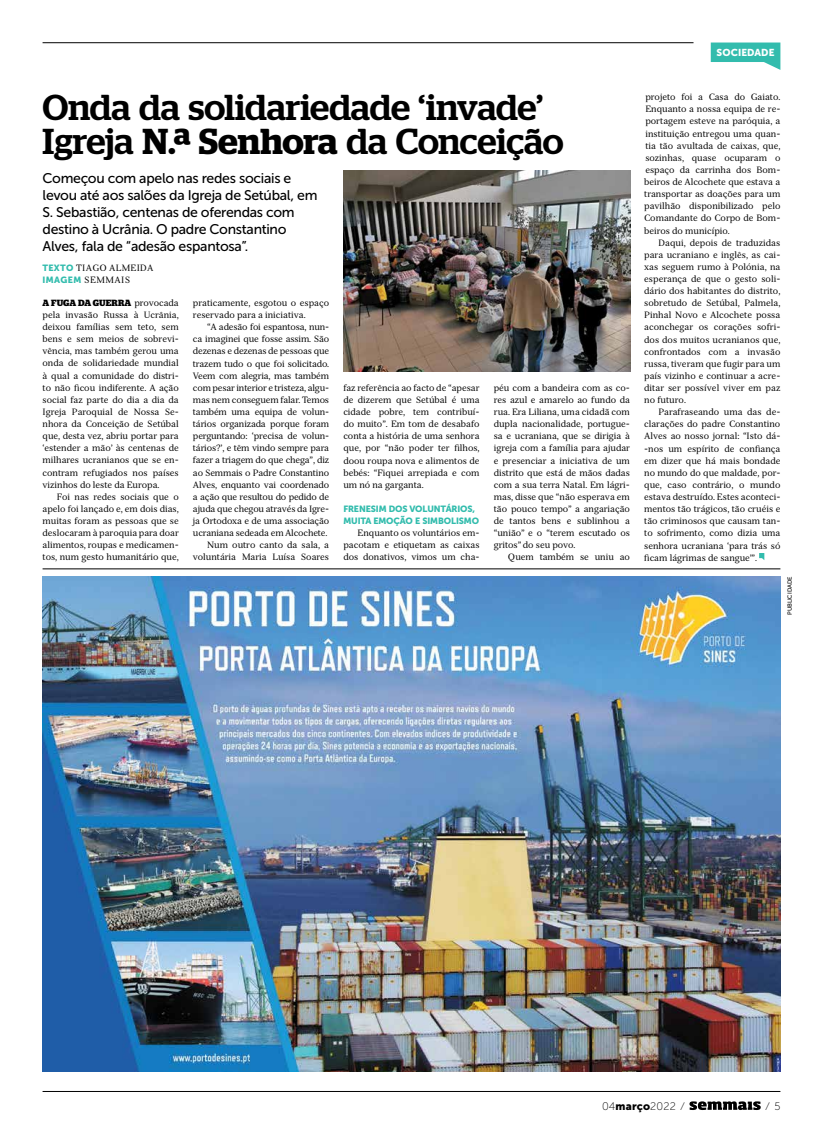
<style>
.page{position:relative;width:823px;height:1134px;background:#fff}
.page>*{position:absolute;margin:0;border:0;box-sizing:border-box;transform-origin:0 0}
.t1{font:500 36px/34px "Stag";letter-spacing:-.01em;color:#000}
.t2{font:14px/17px "Museo Sans Cyrl 500";letter-spacing:-.02em;color:#000}
.t3{font:11px "Museo Sans Cyrl 100";letter-spacing:.015em;color:#000}
.t4{font:10px "Museo Sans Cyrl 900";letter-spacing:.01em;color:#fff}
.t5{font:9px/12.1px "Serif 12 Beta";letter-spacing:-.005em;color:#000;text-align:justify}
.t6{font:9px/12.1px "Museo Sans Cyrl 900";letter-spacing:-.01em;color:#32bcad}
.t7{font:9px/12px "Serif 12 Beta";letter-spacing:.03em;color:#000}
.t8{font:700 9px "Stag";letter-spacing:.015em;color:#000}
.t9{font:6px "Museo Sans Cyrl 500";color:#000}
.s1{font-weight:600}
.s2{font-family:"Museo Sans Cyrl 900";color:#32bcad}
.s3{font-family:"Serif 12 Beta";font-weight:400}
.s4{font-family:"Museo Sans Cyrl 900"}
</style>
<div class="page">
<svg style="left:689px;top:1101px;width:71px;height:9px"></svg>
<hr style="left:43px;top:1091px;width:737px;height:1px;background:#000">
<svg style="left:759px;top:553px;width:4px;height:6px"></svg>
<hr style="left:43px;top:43px;width:650px;height:1px;background:#000">
<svg style="left:710px;top:43px;width:70px;height:27px"></svg>
<img style="left:43px;top:576px;width:737px;height:495px">
<hr style="left:43px;top:569px;width:737px;height:1px;background:#000">
<img style="left:343px;top:170px;width:286px;height:201px">
<p class="t4" style="left:716px;top:47px;width:59px">SOCIEDADE</p>
<h1 class="t1" style="left:43px;top:89px;width:522px">Onda da solidariedade ‘invade’<br>Igreja <span class="s1">N.ª Senhora</span> da Conceição</h1>
<h2 class="t2" style="left:43px;top:169px;width:276px">Começou com apelo nas redes sociais e levou até aos salões da Igreja de Setúbal, em S. Sebastião, centenas de oferendas com destino à Ucrânia. O padre Constantino Alves, fala de “adesão espantosa”.</h2>
<p class="t7" style="left:43px;top:262px;width:112px"><span class="s2">TEXTO</span> TIAGO ALMEIDA<br><span class="s2">IMAGEM</span> SEMMAIS</p>
<p class="t8" style="left:43px;top:297px;width:137px">A FUGA DA GUERRA <span class="s3">provocada</span></p>
<p class="t5" style="left:43px;top:309px;width:138px">pela invasão Russa à Ucrânia, deixou famílias sem teto, sem bens e sem meios de sobrevi&shy;vência, mas também gerou uma onda de solidariedade mundial à qual a comunidade do distri&shy;to não ficou indiferente. A ação social faz parte do dia a dia da Igreja Paroquial de Nossa Se&shy;nhora da Conceição de Setúbal que, desta vez, abriu portar para ‘estender a mão’ às centenas de milhares ucranianos que se en&shy;contram refugiados nos países vizinhos do leste da Europa.</p>
<p class="t5" style="left:43px;top:491px;width:138px;text-indent:14px">Foi nas redes sociais que o apelo foi lançado e, em dois dias, muitas foram as pessoas que se deslocaram à paroquia para doar alimentos, roupas e medicamen&shy;tos, num gesto humanitário que,</p>
<p class="t5" style="left:193px;top:297px;width:138px">praticamente, esgotou o espaço reservado para a iniciativa.</p>
<p class="t5" style="left:193px;top:321px;width:138px;text-align:right">“A adesão foi espantosa, nun-<br>ca imaginei que fosse assim. São dezenas e dezenas de pessoas que trazem tudo o que foi solicitado.<br>Veem com alegria, mas também com pesar interior e tristeza, algu&shy;mas nem conseguem falar. Temos também uma equipa de volun&shy;tários organizada porque foram perguntando: ‘precisa de volun&shy;tários?’, e têm vindo sempre para fazer a triagem do que chega”, diz ao Semmais o Padre Constantino<br>Alves, enquanto vai coordenado a ação que resultou do pedido de ajuda que chegou através da Igre&shy;ja Ortodoxa e de uma associação ucraniana sedeada em Alcochete.<br>Num outro canto da sala, a voluntária Maria Luísa Soares</p>
<p class="t5" style="left:343px;top:382px;width:138px">faz referência ao facto de “apesar de dizerem que Setúbal é uma cidade pobre, tem contribuí&shy;do muito”. Em tom de desabafo conta a história de uma senhora que, por “não poder ter filhos, doou roupa nova e alimentos de bebés: “Fiquei arrepiada e com um nó na garganta.</p>
<p class="t6" style="left:343px;top:503px;width:137px">FRENESIM DOS VOLUNTÁRIOS,<br>MUITA EMOÇÃO E SIMBOLISMO</p>
<p class="t5" style="left:343px;top:527px;width:138px;text-indent:14px">Enquanto os voluntários em&shy;pacotam e etiquetam as caixas dos donativos, vimos um cha-</p>
<p class="t5" style="left:493px;top:382px;width:138px">péu com a bandeira com as co&shy;res azul e amarelo ao fundo da rua. Era Liliana, uma cidadã com dupla nacionalidade, portugue&shy;sa e ucraniana, que se dirigia à igreja com a família para ajudar e presenciar a iniciativa de um distrito que está de mãos dadas com a sua terra Natal. Em lágri&shy;mas, disse que “não esperava em tão pouco tempo” a angariação de tantos bens e sublinhou a “união” e o “terem escutado os gritos” do seu povo.</p>
<p class="t5" style="left:507px;top:551px;width:123px">Quem também se uniu ao</p>
<p class="t5" style="left:643px;top:91px;width:138px">projeto foi a Casa do Gaiato.<br>Enquanto a nossa equipa de re&shy;portagem esteve na paróquia, a instituição entregou uma quan&shy;tia tão avultada de caixas, que, sozinhas, quase ocuparam o espaço da carrinha dos Bom&shy;beiros de Alcochete que estava a transportar as doações para um pavilhão disponibilizado pelo Comandante do Corpo de Bom&shy;beiros do município.</p>
<p class="t5" style="left:643px;top:236px;width:138px;text-indent:14px">Daqui, depois de traduzidas para ucraniano e inglês, as cai&shy;xas seguem rumo à Polónia, na esperança de que o gesto soli&shy;dário dos habitantes do distrito, sobretudo de Setúbal, Palmela, Pinhal Novo e Alcochete possa aconchegar os corações sofri&shy;dos dos muitos ucranianos que, confrontados com a invasão russa, tiveram que fugir para um país vizinho e continuar a acre&shy;ditar ser possível viver em paz no futuro.</p>
<p class="t5" style="left:643px;top:406px;width:138px;text-indent:14px">Parafraseando uma das de&shy;clarações do padre Constantino Alves ao nosso jornal: “Isto dá--nos um espírito de confiança em dizer que há mais bondade no mundo do que maldade, por&shy;que, caso contrário, o mundo estava destruído. Estes aconteci&shy;mentos tão trágicos, tão cruéis e tão criminosos que causam tan&shy;to sofrimento, como dizia uma senhora ucraniana ‘para trás só ficam lágrimas de sangue’”.</p>
<p class="t9" style="left:786px;top:615px;width:40px;rotate:-90deg">PUBLICIDADE</p>
<p class="t3" style="left:601px;top:1100px;width:83px">04<span class="s4">março</span>2022 ⁄</p>
<p class="t3" style="left:766px;top:1100px;width:15px">⁄ 5</p>
</div>
